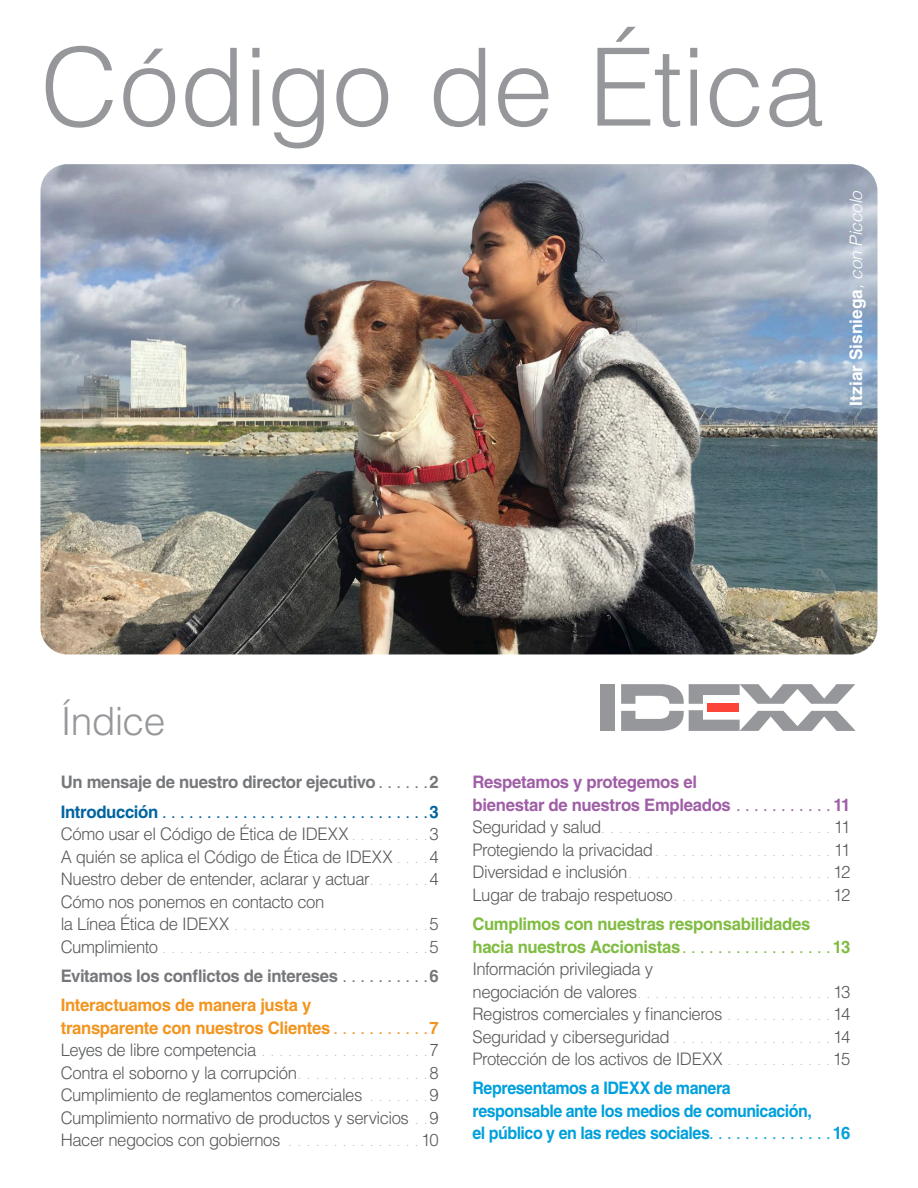
<style>
.page{position:relative;width:918px;height:1188px;background:#fff}
.page>*{position:absolute;margin:0;border:0;box-sizing:border-box;transform-origin:0 0}
.Headline{font:300 108px "Helvetica";letter-spacing:-.005em;color:#95979a}
.Subsubhead{font:300 39px "Helvetica";letter-spacing:-.02em;color:#95979a}
.TOC-Subtopic{font:300 17.25px/22.5px "Helvetica";letter-spacing:-.03em;color:#57595b}
.TOC-Subject{font:700 17.25px/22.5px "Helvetica";letter-spacing:-.03em;color:#00a0dc;scale:.93 1}
.TOC-Subject-2{font:700 17.25px "Helvetica";letter-spacing:-.02em;color:#75777a}
.TOC-Subject-3{font:700 17.25px/22.5px "Helvetica";letter-spacing:-.02em;color:#80bc41}
.TOC-Subject-4{font:700 17.25px/22.5px "Helvetica";letter-spacing:-.02em;color:#f2951f}
.TOC-Subject-5{font:700 17.25px/22.5px "Helvetica";letter-spacing:-.02em;color:#9f5ea6}
.Body_Copy{font:700 17.25px "Helvetica";letter-spacing:.005em;color:#fff}
.TOC-Subject-6{font:700 17.25px "Helvetica";letter-spacing:-.02em;color:#0064a0}
.TOC-Subject-7{font:700 17.25px "Helvetica";letter-spacing:-.03em;color:#00a0dc}
.TOC-Subtopic-2{font:300 12px "Helvetica";color:#a7a9ac}
.s1{font-weight:300;font-style:italic}
.s2{font-size:12px;color:#a7a9ac}
.s3{font-size:17.25px;color:#57595b}
</style>
<div class="page">
<img style="left:40px;top:164px;width:838px;height:490px">
<div style="left:600px;top:684px;width:15px;height:47px;background:#95979a"></div>
<div style="left:708px;top:703px;width:31px;height:8px;background:#fc4439"></div>
<svg style="left:621px;top:710px;width:235px;height:21px"></svg>
<svg style="left:621px;top:684px;width:234px;height:20px"></svg>
<p class="Headline" style="left:40px;top:20px;width:785px">Código de Ética</p>
<p class="Body_Copy" style="left:846px;top:406px;width:216px;rotate:-90deg">Itziar Sisniega<span class="s1">, con Piccolo</span></p>
<p class="Subsubhead" style="left:61px;top:697px;width:106px">Índice</p>
<p class="TOC-Subject-2" style="left:61px;top:772px;width:317px">Un mensaje de nuestro director ejecutivo</p>
<p class="TOC-Subject-2" style="left:429px;top:772px;width:11px">2</p>
<p class="TOC-Subject-6" style="left:61px;top:801px;width:99px">Introducción</p>
<p class="TOC-Subject-6" style="left:429px;top:801px;width:11px">3</p>
<p class="TOC-Subtopic" style="left:61px;top:822px;width:289px">Cómo usar el Código de Ética de IDEXX</p>
<p class="TOC-Subtopic" style="left:429px;top:822px;width:11px">3</p>
<p class="TOC-Subtopic" style="left:61px;top:845px;width:333px">A quién se aplica el Código de Ética de IDEXX</p>
<p class="TOC-Subtopic" style="left:429px;top:845px;width:11px">4</p>
<p class="TOC-Subtopic" style="left:61px;top:867px;width:380px">Nuestro deber de entender, aclarar y actuar <span class="s2">. . . . . .</span> 4</p>
<p class="TOC-Subtopic" style="left:61px;top:890px;width:265px">Cómo nos ponemos en contacto con la Línea Ética de IDEXX</p>
<p class="TOC-Subtopic" style="left:429px;top:912px;width:11px">5</p>
<p class="TOC-Subtopic" style="left:61px;top:935px;width:99px">Cumplimiento</p>
<p class="TOC-Subtopic" style="left:429px;top:935px;width:11px">5</p>
<p class="TOC-Subject-2" style="left:61px;top:965px;width:279px">Evitamos los conflictos de intereses</p>
<p class="TOC-Subject-2" style="left:429px;top:965px;width:11px">6</p>
<p class="TOC-Subject-4" style="left:61px;top:994px;width:271px">Interactuamos de manera justa y transparente con nuestros Clientes</p>
<p class="TOC-Subject-4" style="left:429px;top:1016px;width:11px">7</p>
<p class="TOC-Subtopic" style="left:61px;top:1038px;width:197px">Leyes de libre competencia</p>
<p class="TOC-Subtopic" style="left:429px;top:1038px;width:11px">7</p>
<p class="TOC-Subtopic" style="left:61px;top:1061px;width:380px">Contra el soborno y la corrupción <span class="s2">. . . . . . . . . . . . . .</span> 8</p>
<p class="TOC-Subtopic" style="left:61px;top:1083px;width:303px">Cumplimiento de reglamentos comerciales</p>
<p class="TOC-Subtopic" style="left:429px;top:1083px;width:11px">9</p>
<p class="TOC-Subtopic" style="left:61px;top:1106px;width:380px">Cumplimiento normativo de productos y servicios 9</p>
<p class="TOC-Subtopic" style="left:61px;top:1128px;width:221px">Hacer negocios con gobiernos</p>
<p class="TOC-Subtopic" style="left:421px;top:1128px;width:19px">10</p>
<p class="TOC-Subject-5" style="left:472px;top:771px;width:260px">Respetamos y protegemos el bienestar de nuestros Empleados</p>
<p class="TOC-Subject-5" style="left:834px;top:793px;width:18px">11</p>
<p class="TOC-Subtopic-2" style="left:472px;top:822px;width:379px"><span class="s3">Seguridad y salud</span> . . . . . . . . . . . . . . . . . . . . . . . . . . <span class="s3">11</span></p>
<p class="TOC-Subtopic" style="left:472px;top:838px;width:182px">Protegiendo la privacidad</p>
<p class="TOC-Subtopic" style="left:834px;top:838px;width:18px">11</p>
<p class="TOC-Subtopic-2" style="left:472px;top:867px;width:380px"><span class="s3">Diversidad e inclusión</span> . . . . . . . . . . . . . . . . . . . . . . . <span class="s3">12</span></p>
<p class="TOC-Subtopic" style="left:472px;top:883px;width:380px">Lugar de trabajo respetuoso <span class="s2">. . . . . . . . . . . . . . . . . .</span> 12</p>
<p class="TOC-Subject-3" style="left:472px;top:913px;width:340px">Cumplimos con nuestras responsabilidades hacia nuestros Accionistas</p>
<p class="TOC-Subject-3" style="left:833px;top:935px;width:19px">13</p>
<p class="TOC-Subtopic" style="left:472px;top:957px;width:380px">Información privilegiada y<br>negociación de valores <span class="s2">. . . . . . . . . . . . . . . . . . . . . .</span> 13</p>
<p class="TOC-Subtopic" style="left:472px;top:1002px;width:251px">Registros comerciales y financieros</p>
<p class="TOC-Subtopic" style="left:833px;top:1002px;width:19px">14</p>
<p class="TOC-Subtopic" style="left:472px;top:1025px;width:199px">Seguridad y ciberseguridad</p>
<p class="TOC-Subtopic" style="left:833px;top:1025px;width:19px">14</p>
<p class="TOC-Subtopic" style="left:472px;top:1047px;width:252px">Protección de los activos de IDEXX</p>
<p class="TOC-Subtopic" style="left:833px;top:1047px;width:19px">15</p>
<p class="TOC-Subject" style="left:472px;top:1077px;width:366px">Representamos a IDEXX de manera responsable ante los medios de comunicación, el público y en las redes sociales</p>
<p class="TOC-Subject-7" style="left:833px;top:1123px;width:19px">16</p>
</div>
